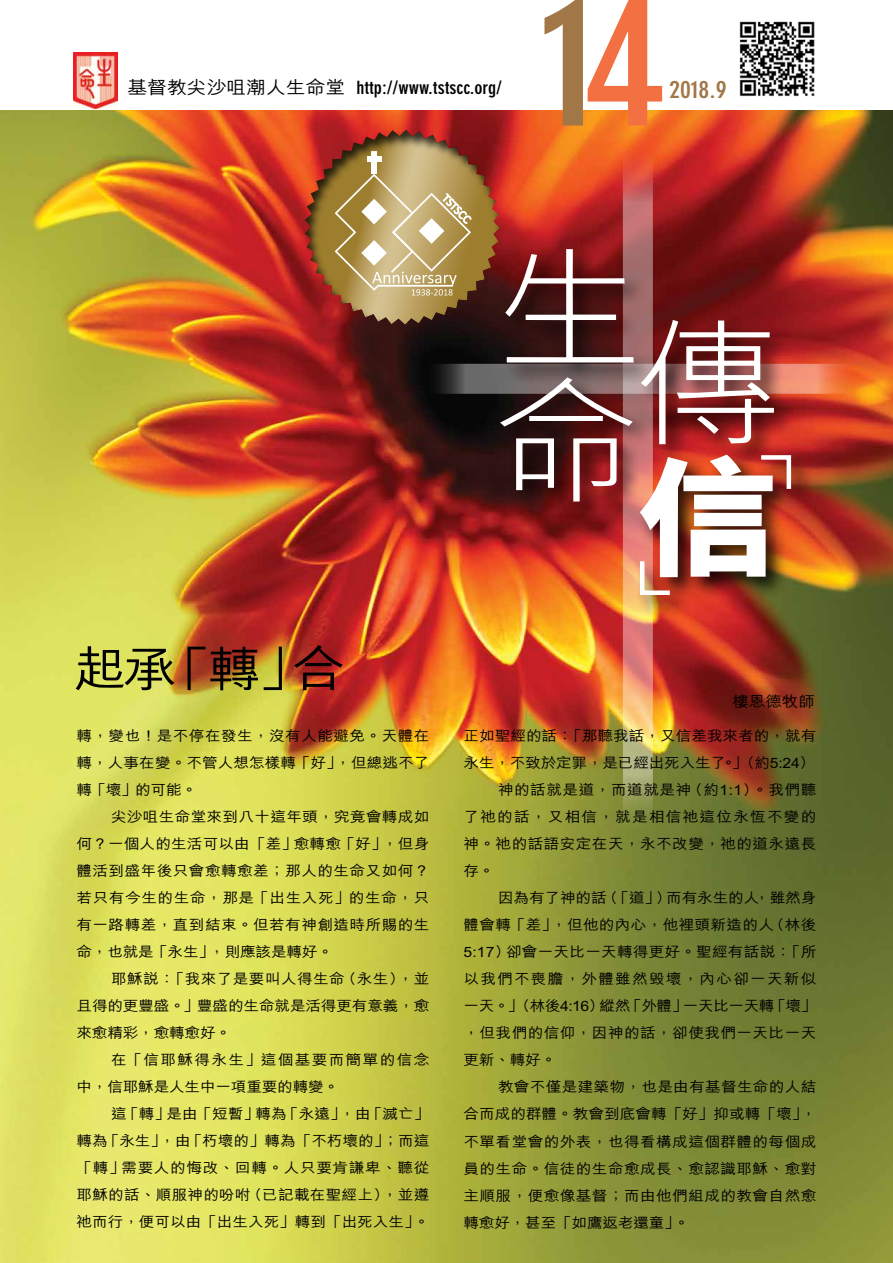
<style>
.page{position:relative;width:893px;height:1263px;background:#fff}
.page>*{position:absolute;margin:0;border:0;box-sizing:border-box;transform-origin:0 0}
.t1{font:700 condensed 180px "DIN Neuzeit Grotesk";color:#a17748;scale:1.1 1}
.t2{font:300 135px/105.1px "M Hei HK";color:#fff;scale:1.1 1}
.t3{font:800 135px "M Hei HK";color:#fff;scale:1.1 1}
.t4{font:500 48px "M Hei HK";color:#000;scale:1.1 1}
.t5{font:700 condensed 24px "DIN Neuzeit Grotesk";color:#a17748;scale:1.1 1}
.t6{font:700 condensed 18px "DIN Neuzeit Grotesk";color:#000;scale:1.1 1}
.t7{font:500 15px "M Hei HK";color:#000;scale:1.1 1}
.t8{font:500 14.25px/27px "M Hei HK";letter-spacing:.025em;color:#000;text-align:justify;scale:1.1 1}
.t9{font:500 14.25px "M Hei HK";letter-spacing:-.005em;color:#000;scale:1.1 1}
.t10{font:500 14.25px "M Hei HK";letter-spacing:.075em;color:#000;scale:1.1 1}
.t11{font:500 14.25px "M Hei HK";letter-spacing:-.015em;color:#000;scale:1.1 1}
.t12{font:500 14.25px/27px "M Hei HK";letter-spacing:.085em;color:#000;scale:1.1 1}
.t13{font:500 14.25px "M Hei HK";letter-spacing:-.03em;color:#000;scale:1.1 1}
.t14{font:500 14.25px "M Hei HK";letter-spacing:-.01em;color:#000;scale:1.1 1}
.s1{font-family:"M Hei HK";font-weight:500;font-stretch:normal}
.s2{color:#f37043}
</style>
<div class="page">
<img style="left:0;top:111px;width:893px;height:1152px">
<svg style="left:623px;top:139px;width:30px;height:700px;background:#cb8d68"></svg>
<svg style="left:423px;top:364px;width:436px;height:30px;background:#845642"></svg>
<div style="left:497px;top:245px;width:317px;height:373px;background:#000;opacity:.85"></div>
<svg style="left:757px;top:453px;width:36px;height:40px"></svg>
<svg style="left:638px;top:557px;width:36px;height:40px"></svg>
<img style="left:739px;top:21px;width:76px;height:76px">
<img style="left:74px;top:52px;width:44px;height:57px">
<div style="left:303px;top:129px;width:198px;height:198px;background:#000;opacity:.75"></div>
<p class="t6" style="left:128px;top:77px;width:342px"><span class="s1">基督教尖沙咀潮人生命堂</span> http://www.tstscc.org/</p>
<h1 class="t1" style="left:540px;top:-43px;width:116px">1<span class="s2">4</span></h1>
<h3 class="t5" style="left:669px;top:76px;width:54px">2018.9</h3>
<h3 class="t4" style="left:74px;top:634px;width:249px">起承「轉」合</h3>
<p class="t8" style="left:77px;top:721px;width:322px">轉，變也！是不停在發生，沒有人能避免。天體在轉，人事在變。不管人想怎樣轉「好」，但總逃不了轉「壞」的可能。</p>
<p class="t8" style="left:77px;top:802px;width:322px;text-indent:35px">尖沙咀生命堂來到八十這年頭，究竟會轉成如何？一個人的生活可以由「差」愈轉愈「好」，但身體活到盛年後只會愈轉愈差；那人的生命又如何？若只有今生的生命，那是「出生入死」的生命，只有一路轉差，直到結束。但若有神創造時所賜的生命，也就是「永生」，則應該是轉好。</p>
<p class="t8" style="left:77px;top:964px;width:322px;text-indent:35px">耶穌說：「我來了是要叫人得生命（永生），並且得的更豐盛。」豐盛的生命就是活得更有意義，愈來愈精彩，愈轉愈好。</p>
<p class="t12" style="left:77px;top:1045px;width:322px;text-indent:35px">在「信耶穌得永生」這個基要而簡單的信念中，信耶穌是人生中一項重要的轉變。</p>
<p class="t8" style="left:77px;top:1099px;width:322px;text-indent:35px">這「轉」是由「短暫」轉為「永遠」，由「滅亡」轉為「永生」，由「朽壞的」轉為「不朽壞的」；而這「轉」需要人的悔改、回轉。人只要肯謙卑、聽從耶穌的話、順服神的吩咐（已記載在聖經上），並遵祂而行，便可以由「出生入死」轉到「出死入生」。</p>
<h2 class="t2" style="left:492px;top:251px;width:266px">生命傳</h2>
<h2 class="t3" style="left:635px;top:428px;width:136px">信</h2>
<p class="t7" style="left:732px;top:691px;width:76px">樓恩德牧師</p>
<p class="t9" style="left:463px;top:726px;width:322px">正如聖經的話：「那聽我話，又信差我來者的，就有</p>
<p class="t11" style="left:463px;top:753px;width:321px">永生，不致於定罪，是已經出死入生了。」（約5:24）</p>
<p class="t8" style="left:498px;top:776px;width:291px">神的話就是道，而道就是神（約1:1）。我們聽</p>
<p class="t10" style="left:463px;top:807px;width:322px">了祂的話，又相信，就是相信祂這位永恆不變的</p>
<p class="t8" style="left:463px;top:830px;width:322px">神。祂的話語安定在天，永不改變，祂的道永遠長</p>
<p class="t8" style="left:463px;top:857px;width:30px">存。</p>
<p class="t14" style="left:498px;top:888px;width:291px">因為有了神的話（「道」）而有永生的人，雖然身</p>
<p class="t8" style="left:463px;top:911px;width:322px">體會轉「差」，但他的內心，他裡頭新造的人（林後</p>
<p class="t8" style="left:463px;top:938px;width:322px">5:17）卻會一天比一天轉得更好。聖經有話說：「所</p>
<p class="t10" style="left:463px;top:969px;width:322px">以我們不喪膽，外體雖然毁壞，內心卻一天新似</p>
<p class="t13" style="left:463px;top:996px;width:322px">一天。」（林後4:16）縱然「外體」一天比一天轉「壞」</p>
<p class="t8" style="left:463px;top:1019px;width:322px">，但我們的信仰，因神的話，卻使我們一天比一天</p>
<p class="t8" style="left:463px;top:1046px;width:86px">更新、轉好。</p>
<p class="t8" style="left:498px;top:1073px;width:291px">教會不僅是建築物，也是由有基督生命的人結</p>
<p class="t9" style="left:463px;top:1104px;width:322px">合而成的群體。教會到底會轉「好」抑或轉「壞」，</p>
<p class="t8" style="left:463px;top:1127px;width:322px">不單看堂會的外表，也得看構成這個群體的每個成</p>
<p class="t8" style="left:463px;top:1154px;width:322px">員的生命。信徒的生命愈成長、愈認識耶穌、愈對</p>
<p class="t8" style="left:463px;top:1181px;width:322px">主順服，便愈像基督；而由他們組成的教會自然愈</p>
<p class="t11" style="left:463px;top:1212px;width:207px">轉愈好，甚至「如鷹返老還童」。</p>
</div>
